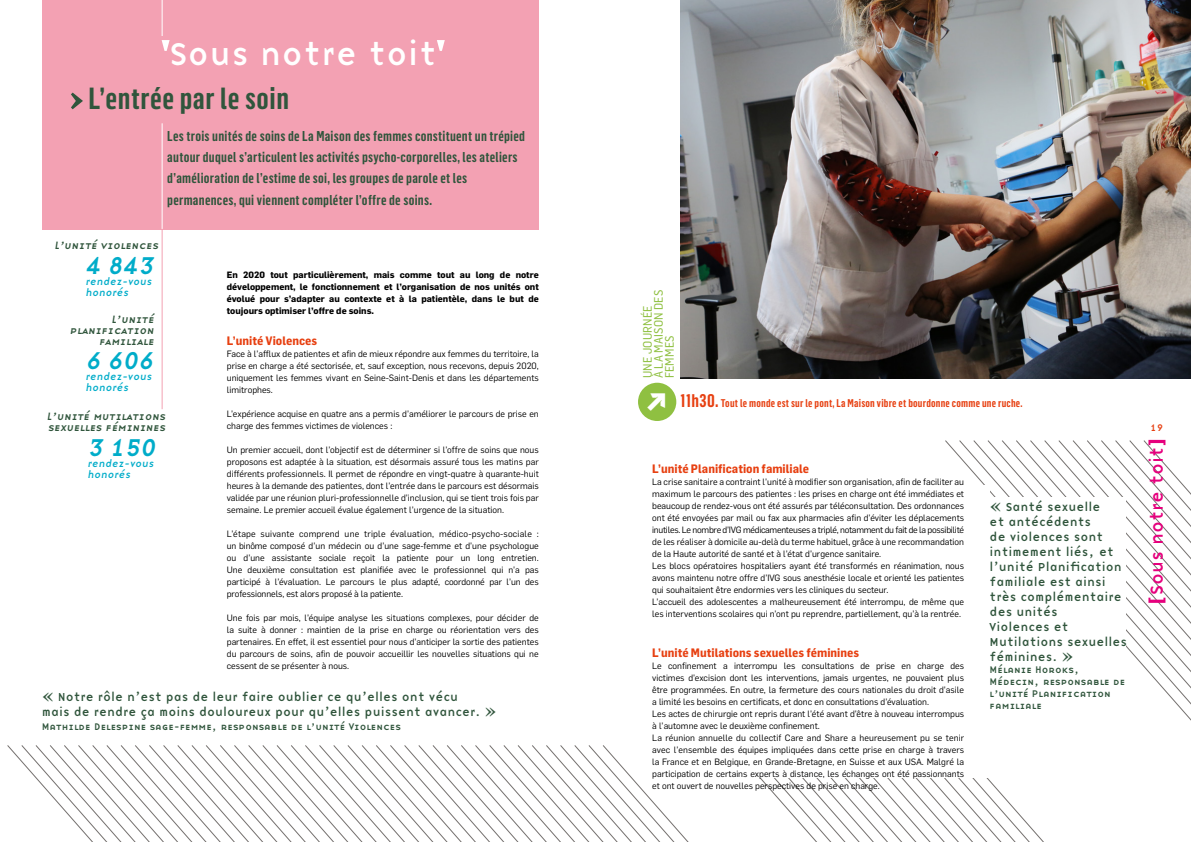
<style>
.page{position:relative;width:1191px;height:842px;background:#fff}
.page>*{position:absolute;margin:0;border:0;box-sizing:border-box;transform-origin:0 0}
.t1{font:32.5px "Base Nine";color:#fff}
.t2{font:600 30px "Flama Condensed";letter-spacing:.02em;color:#30553c}
.t3{font:30px "Fleches Left Right";color:#fff}
.t4{font:25.2px "Base Nine I";letter-spacing:-.06em;color:#00acc9}
.t5{font:18px "Base Nine";color:#e6007d}
.t6{font:600 14px/21.3px "Flama Condensed";letter-spacing:.02em;color:#30553c}
.t7{font:12px/15px "Base Nine";color:#30553c}
.t8{font:700 12px "Flama Semicondensed";color:#e74011}
.t9{font:12px/11px "Flama Semicondensed Basic";letter-spacing:.02em;color:#8fc041}
.t10{font:11px/11px "Base Nine SCI";color:#30553c}
.t11{font:600 11px "Flama Condensed";letter-spacing:.02em;color:#e74011}
.t12{font:10px/12px "Base Nine Small Caps";color:#30553c}
.t13{font:10px/11px "Base Nine I";color:#00acc9}
.t14{font:10px "Base 9 Sans OT";color:#e74011}
.t15{font:9px/12px "Flama";color:#000;text-align:justify}
.t16{font:700 9px/12px "Flama";color:#000;text-align:justify}
.s1{font-size:18px}
</style>
<div class="page">
<div style="left:43px;top:0;width:496px;height:230px;background:#f3a1b3"></div>
<svg style="left:71px;top:93px;width:12px;height:16px"></svg>
<hr style="left:162px;top:223px;width:1px;height:186px;background:#f3a1b3">
<svg style="left:7px;top:745px;width:945px;height:97px"></svg>
<hr style="left:162px;top:123px;width:1px;height:106px;background:#fff">
<hr style="left:162px;top:0;width:1px;height:36px;background:#fff">
<svg style="left:162px;top:40px;width:8px;height:11px"></svg>
<svg style="left:437px;top:40px;width:8px;height:11px"></svg>
<img style="left:680px;top:0;width:511px;height:378px">
<div style="left:638px;top:383px;width:38px;height:38px;background:#8fc041;border-radius:50%"></div>
<svg style="left:1101px;top:440px;width:90px;height:281px"></svg>
<div style="left:652px;top:486px;width:337px;height:292px;background:#fff"></div>
<div style="left:986px;top:497px;width:139px;height:164px;background:#fff"></div>
<h1 class="t1" style="left:170px;top:30px;width:269px">Sous notre toit</h1>
<h2 class="t2" style="left:89px;top:80px;width:202px">L’entrée par le soin</h2>
<p class="t6" style="left:167px;top:125px;width:359px">Les trois unités de soins de La Maison des femmes constituent un trépied autour duquel s’articulent les activités psycho-corporelles, les ateliers d’amélioration de l’estime de soi, les groupes de parole et les permanences, qui viennent compléter l’offre de soins.</p>
<p class="t10" style="left:55px;top:240px;width:105px">L’unité violences</p>
<h3 class="t4" style="left:86px;top:248px;width:71px">4 843</h3>
<p class="t13" style="left:86px;top:276px;width:68px">rendez-vous honorés</p>
<p class="t16" style="left:227px;top:268px;width:313px">En 2020 tout particulièrement, mais comme tout au long de notre développement, le fonctionnement et l’organisation de nos unités ont évolué pour s’adapter au contexte et à la patientèle, dans le but de toujours optimiser l’offre de soins.</p>
<h3 class="t8" style="left:227px;top:333px;width:92px">L’unité Violences</h3>
<p class="t15" style="left:227px;top:347px;width:313px">Face à l’afflux de patientes et afin de mieux répondre aux femmes du territoire, la prise en charge a été sectorisée, et, sauf exception, nous recevons, depuis 2020, uniquement les femmes vivant en Seine-Saint-Denis et dans les départements limitrophes.</p>
<p class="t15" style="left:227px;top:407px;width:313px">L’expérience acquise en quatre ans a permis d’améliorer le parcours de prise en charge des femmes victimes de violences :</p>
<p class="t15" style="left:227px;top:443px;width:313px">Un premier accueil, dont l’objectif est de déterminer si l’offre de soins que nous proposons est adaptée à la situation, est désormais assuré tous les matins par différents professionnels. Il permet de répondre en vingt-quatre à quarante-huit heures à la demande des patientes, dont l’entrée dans le parcours est désormais validée par une réunion pluri-professionnelle d’inclusion, qui se tient trois fois par semaine. Le premier accueil évalue également l’urgence de la situation.</p>
<p class="t15" style="left:227px;top:527px;width:313px">L’étape suivante comprend une triple évaluation, médico-psycho-sociale : un binôme composé d’un médecin ou d’une sage-femme et d’une psychologue ou d’une assistante sociale reçoit la patiente pour un long entretien.<br>Une deuxième consultation est planifiée avec le professionnel qui n’a pas participé à l’évaluation. Le parcours le plus adapté, coordonné par l’un des professionnels, est alors proposé à la patiente.</p>
<p class="t15" style="left:227px;top:611px;width:313px">Une fois par mois, l’équipe analyse les situations complexes, pour décider de la suite à donner : maintien de la prise en charge ou réorientation vers des partenaires. En effet, il est essentiel pour nous d’anticiper la sortie des patientes du parcours de soins, afin de pouvoir accueillir les nouvelles situations qui ne cessent de se présenter à nous.</p>
<h3 class="t7" style="left:42px;top:689px;width:456px">« Notre rôle n’est pas de leur faire oublier ce qu’elles ont vécu<br>mais de rendre ça moins douloureux pour qu’elles puissent avancer. »</h3>
<p class="t12" style="left:42px;top:720px;width:361px">Mathilde Delespine sage-femme, responsable de l’unité Violences</p>
<p class="t10" style="left:70px;top:314px;width:86px;text-align:right">L’unité planification familiale</p>
<h3 class="t4" style="left:86px;top:343px;width:71px">6 606</h3>
<p class="t13" style="left:86px;top:371px;width:68px">rendez-vous honorés</p>
<p class="t10" style="left:47px;top:411px;width:120px">L’unité mutilations sexuelles féminines</p>
<h3 class="t4" style="left:88px;top:429px;width:71px">3 150</h3>
<p class="t13" style="left:88px;top:458px;width:68px">rendez-vous honorés</p>
<h3 class="t9" style="left:641px;top:378px;width:90px;rotate:-90deg">UNE JOURNÉE<br>À LA MAISON DES<br>FEMMES</h3>
<h2 class="t3" style="left:641px;top:412px;width:22px;rotate:-90deg">c</h2>
<p class="t11" style="left:680px;top:396px;width:343px"><span class="s1">11h30.</span> Tout le monde est sur le pont, La Maison vibre et bourdonne comme une ruche.</p>
<h3 class="t8" style="left:652px;top:460px;width:158px">L’unité Planification familiale</h3>
<p class="t15" style="left:652px;top:475px;width:313px;text-align:left">La crise sanitaire a contraint l’unité à modifier son organisation, afin de faciliter au maximum le parcours des patientes : les prises en charge ont été immédiates et beaucoup de rendez-vous ont été assurés par téléconsultation. Des ordonnances ont été envoyées par mail ou fax aux pharmacies afin d’éviter les déplacements inutiles. Le nombre d’IVG médicamenteuses a triplé, notamment du fait de la possibilité de les réaliser à domicile au-delà du terme habituel, grâce à une recommandation de la Haute autorité de santé et à l’état d’urgence sanitaire.<br>Les blocs opératoires hospitaliers ayant été transformés en réanimation, nous avons maintenu notre offre d’IVG sous anesthésie locale et orienté les patientes qui souhaitaient être endormies vers les cliniques du secteur.<br>L’accueil des adolescentes a malheureusement été interrompu, de même que les interventions scolaires qui n’ont pu reprendre, partiellement, qu’à la rentrée.</p>
<h3 class="t8" style="left:652px;top:644px;width:208px">L’unité Mutilations sexuelles féminines</h3>
<p class="t15" style="left:652px;top:659px;width:313px;text-align:left">Le confinement a interrompu les consultations de prise en charge des victimes d’excision dont les interventions, jamais urgentes, ne pouvaient plus être programmées. En outre, la fermeture des cours nationales du droit d’asile a limité les besoins en certificats, et donc en consultations d’évaluation.<br>Les actes de chirurgie ont repris durant l’été avant d’être à nouveau interrompus à l’automne avec le deuxième confinement.<br>La réunion annuelle du collectif Care and Share a heureusement pu se tenir avec l’ensemble des équipes impliquées dans cette prise en charge à travers la France et en Belgique, en Grande-Bretagne, en Suisse et aux USA. Malgré la participation de certains experts à distance, les échanges ont été passionnants et ont ouvert de nouvelles perspectives de prise en charge.</p>
<h3 class="t7" style="left:989px;top:499px;width:139px">« Santé sexuelle<br>et antécédents<br>de violences sont intimement liés, et l’unité Planification familiale est ainsi très complémentaire des unités<br>Violences et<br>Mutilations sexuelles féminines. »</h3>
<p class="t12" style="left:989px;top:663px;width:137px">Mélanie Horoks,<br>Médecin, responsable de l’unité Planification familiale</p>
<p class="t14" style="left:1150px;top:422px;width:15px">19</p>
<h3 class="t5" style="left:1143px;top:595px;width:150px;rotate:-90deg">Sous notre toit</h3>
</div>
